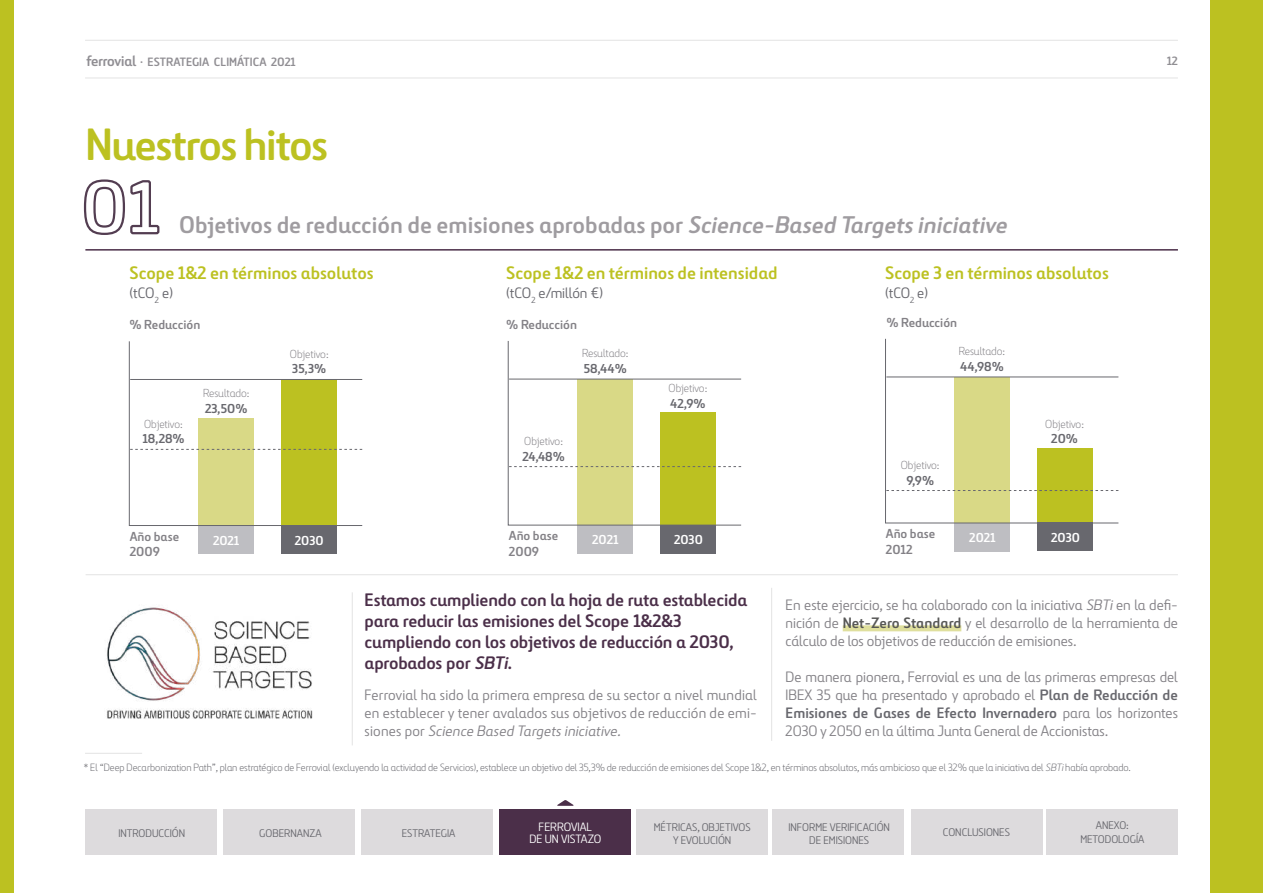
<style>
.page{position:relative;width:1263px;height:893px;background:#fff}
.page>*{position:absolute;margin:0;border:0;box-sizing:border-box;transform-origin:0 0}
.t1{font:700 45px "Ferrovial";letter-spacing:-.035em;color:#bcc121}
.t2{font:700 24px "Ferrovial";color:#9f9ca0}
.t3{font:700 18px/21px "Ferrovial";letter-spacing:-.01em;color:#4b2f49}
.t4{font:700 18px "Ferrovial";color:#bcc121}
.t5{font:15px/18px "Ferrovial";color:#838186;text-align:justify}
.t6{font:15px "Ferrovial";color:#68686e}
.t7{font:700 13.05px/15.6px "Ferrovial";color:#838186}
.t8{font:700 12.9px "Ferrovial";color:#68686e}
.t9{font:700 12.9px "Ferrovial";color:#fff}
.t10{font:700 12px "Ferrovial";color:#908e93}
.t11{font:12px/12px "Ferrovial";color:#fff;text-align:center}
.t12{font:300 11.55px "Ferrovial";letter-spacing:-.005em;color:#838186}
.t13{font:10.95px/13.2px "Ferrovial";color:#68686e;text-align:center}
.t14{font:300 10.5px "Ferrovial";color:#68686e}
.s1{font-size:15px}
.s2{font-style:italic}
.s3{font-weight:700;color:#575756}
.s4{font-weight:700;color:#68686e}
</style>
<div class="page">
<div style="left:281px;top:525px;width:56px;height:29px;background:#68686e"></div>
<div style="left:198px;top:525px;width:56px;height:29px;background:#bebec2"></div>
<svg style="left:129px;top:341px;width:234px;height:185px"></svg>
<hr style="left:130px;top:379px;width:232px;height:1px;background:#68686e">
<div style="left:577px;top:525px;width:56px;height:28px;background:#bebec2"></div>
<div style="left:660px;top:525px;width:56px;height:28px;background:#68686e"></div>
<svg style="left:508px;top:341px;width:234px;height:185px"></svg>
<hr style="left:509px;top:379px;width:232px;height:1px;background:#68686e">
<div style="left:954px;top:523px;width:56px;height:28px;background:#bebec2"></div>
<div style="left:1037px;top:523px;width:56px;height:28px;background:#68686e"></div>
<svg style="left:885px;top:338px;width:234px;height:186px"></svg>
<hr style="left:886px;top:377px;width:232px;height:1px;background:#68686e">
<svg style="left:83px;top:179px;width:77px;height:56px"></svg>
<hr style="left:85px;top:249px;width:1093px;height:2px;background:#4b2f49">
<hr style="left:85px;top:753px;width:57px;height:1px;background:#e3e3e3">
<hr style="left:352px;top:592px;width:1px;height:153px;background:#e3e3e3">
<hr style="left:771px;top:588px;width:1px;height:153px;background:#e3e3e3">
<hr style="left:86px;top:574px;width:1092px;height:1px;background:#e3e3e3">
<img style="left:107px;top:607px;width:206px;height:112px">
<div style="left:843px;top:625px;width:118px;height:6px;background:#dfdf9d"></div>
<div style="left:1211px;top:0;width:52px;height:893px;background:#bcc121"></div>
<div style="left:0;top:0;width:14px;height:893px;background:#bcc121"></div>
<hr style="left:85px;top:78px;width:1093px;height:1px;background:#e3e3e3">
<hr style="left:85px;top:40px;width:1093px;height:1px;background:#e3e3e3">
<div style="left:86px;top:809px;width:131px;height:45px;background:#dddbdd"></div>
<div style="left:224px;top:809px;width:131px;height:46px;background:#dddbdd"></div>
<div style="left:361px;top:809px;width:131px;height:46px;background:#dddbdd"></div>
<div style="left:499px;top:809px;width:131px;height:46px;background:#4b2f49"></div>
<div style="left:636px;top:809px;width:131px;height:46px;background:#dddbdd"></div>
<div style="left:773px;top:809px;width:131px;height:46px;background:#dddbdd"></div>
<svg style="left:557px;top:800px;width:17px;height:6px"></svg>
<div style="left:1047px;top:809px;width:131px;height:46px;background:#dddbdd"></div>
<div style="left:911px;top:809px;width:131px;height:46px;background:#dddbdd"></div>
<p class="t10" style="left:85px;top:54px;width:212px"><span class="s1">∆</span> · ESTRATEGIA CLIMÁTICA 2021</p>
<p class="t10" style="left:1167px;top:53px;width:13px">12</p>
<h1 class="t1" style="left:85px;top:117px;width:244px">Nuestros hitos</h1>
<h2 class="t2" style="left:179px;top:209px;width:834px">Objetivos de reducción de emisiones aprobadas por <span class="s2">Science-Based Targetsiniciative</span></h2>
<p class="t4" style="left:130px;top:261px;width:245px">Scope 1&amp;2 en términos absolutos</p>
<p class="t6" style="left:130px;top:284px;width:45px">(tCO<sub>2</sub> e)</p>
<p class="t7" style="left:130px;top:317px;width:72px">% Reducción</p>
<p class="t4" style="left:506px;top:261px;width:273px">Scope 1&amp;2 en términos de intensidad</p>
<p class="t6" style="left:506px;top:284px;width:98px">(tCO<sub>2</sub> e/millón €)</p>
<p class="t7" style="left:506px;top:317px;width:72px">% Reducción</p>
<p class="t4" style="left:885px;top:261px;width:225px">Scope 3 en términos absolutos</p>
<p class="t6" style="left:885px;top:284px;width:45px">(tCO<sub>2</sub> e)</p>
<p class="t7" style="left:886px;top:315px;width:72px">% Reducción</p>
<p class="t12" style="left:290px;top:347px;width:40px">Objetivo:</p>
<p class="t8" style="left:292px;top:361px;width:36px">35,3%</p>
<p class="t12" style="left:582px;top:346px;width:48px">Resultado:</p>
<p class="t8" style="left:584px;top:360px;width:45px">58,44%</p>
<p class="t12" style="left:959px;top:344px;width:48px">Resultado:</p>
<p class="t8" style="left:960px;top:358px;width:45px">44,98%</p>
<p class="t12" style="left:203px;top:386px;width:48px">Resultado:</p>
<p class="t8" style="left:205px;top:400px;width:44px">23,50%</p>
<p class="t12" style="left:669px;top:381px;width:40px">Objetivo:</p>
<p class="t8" style="left:670px;top:395px;width:37px">42,9%</p>
<p class="t12" style="left:144px;top:417px;width:40px">Objetivo:</p>
<p class="t8" style="left:142px;top:431px;width:44px">18,28%</p>
<p class="t12" style="left:524px;top:434px;width:40px">Objetivo:</p>
<p class="t8" style="left:522px;top:448px;width:44px">24,48%</p>
<p class="t12" style="left:901px;top:458px;width:40px">Objetivo:</p>
<p class="t8" style="left:906px;top:472px;width:29px">9,9%</p>
<p class="t12" style="left:1045px;top:417px;width:40px">Objetivo:</p>
<p class="t8" style="left:1051px;top:431px;width:28px">20%</p>
<p class="t7" style="left:130px;top:528px;width:51px">Año base<br>2009</p>
<p class="t9" style="left:213px;top:532px;width:28px">2021</p>
<p class="t9" style="left:295px;top:532px;width:30px">2030</p>
<p class="t7" style="left:509px;top:528px;width:51px">Año base</p>
<p class="t9" style="left:592px;top:532px;width:28px">2021</p>
<p class="t9" style="left:674px;top:532px;width:30px">2030</p>
<p class="t7" style="left:509px;top:544px;width:32px">2009</p>
<p class="t3" style="left:365px;top:589px;width:384px">Estamos cumpliendo con la hoja de ruta establecida para reducir las emisiones del Scope 1&amp;2&amp;3 cumpliendo con los objetivos de reducción a 2030, aprobados por <span class="s2">SBTi</span>.</p>
<p class="t5" style="left:365px;top:686px;width:394px">Ferrovial ha sido la primera empresa de su sector a nivel mundial en establecer y tener avalados sus objetivos de reducción de emi&shy;s i o n e s p o r <span class="s2">Science Based Targetsiniciative.</span></p>
<p class="t7" style="left:886px;top:526px;width:51px">Año base</p>
<p class="t9" style="left:969px;top:530px;width:28px">2021</p>
<p class="t9" style="left:1051px;top:530px;width:30px">2030</p>
<p class="t7" style="left:886px;top:541px;width:28px">2012</p>
<p class="t5" style="left:786px;top:596px;width:394px">En este ejercicio, se ha colaborado con la iniciativa <span class="s2">SBTi</span>en la defi&shy;nición de <span class="s3">Net-Zero Standard</span> y el desarrollo de la herramienta de cálculo de los objetivos de reducción de emisiones.</p>
<p class="t5" style="left:786px;top:668px;width:394px">De manera pionera, Ferrovial es una de las primeras empresas del IBEX 35 que ha presentado y aprobado el <span class="s4">Plan de Reducción de Emisiones de Gases de Efecto Invernadero</span> para los horizontes 2030 y 2050 en la última Junta General de Accionistas.</p>
<p class="t14" style="left:84px;top:761px;width:1048px">* El “Deep Decarbonization Path”, plan estratégico de Ferrovial (excluyendo la actividad de Servicios), establece un objetivo del 35,3% de reducción de emisiones del Scope 1&amp;2, en términos absolutos, más ambicioso que el 32% que la iniciativa del <span class="s2">SBTi</span>había aprobado.</p>
<p class="t13" style="left:118px;top:826px;width:68px">INTRODUCCIÓN</p>
<p class="t13" style="left:259px;top:826px;width:64px">GOBERNANZA</p>
<p class="t13" style="left:788px;top:820px;width:103px">INFORME VERIFICACIÓN<br>DE EMISIONES</p>
<p class="t13" style="left:402px;top:826px;width:55px">ESTRATEGIA</p>
<p class="t11" style="left:529px;top:821px;width:73px">FERROVIAL<br>DE UN VISTAZO</p>
<p class="t13" style="left:654px;top:820px;width:98px">MÉTRICAS, OBJETIVOS<br>Y EVOLUCIÓN</p>
<p class="t13" style="left:1080px;top:819px;width:66px">ANEXO:<br>METODOLOGÍA</p>
<p class="t13" style="left:943px;top:825px;width:68px">CONCLUSIONES</p>
</div>
